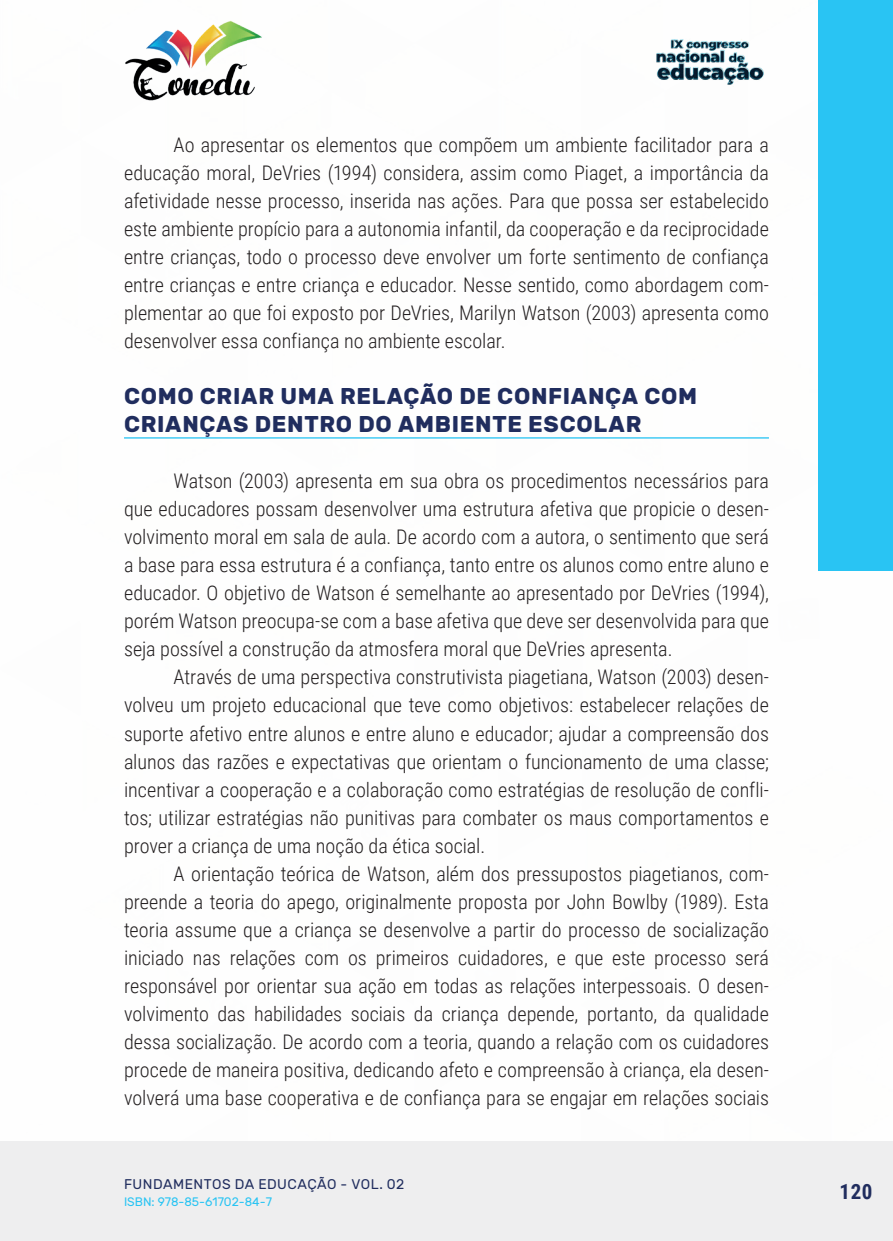
<style>
.page{position:relative;width:893px;height:1241px;background:#fff}
.page>*{position:absolute;margin:0;border:0;box-sizing:border-box;transform-origin:0 0}
._10_SUBTITULO{font:700 22.75px/28px "Rubik";letter-spacing:.03em;color:#202d5e}
.t1{font:700 21px "Roboto Condensed";color:#202d5e}
._9_CORPO{font:300 20.12px/28px "Roboto Condensed";color:#231f20;text-align:justify}
.t2{font:14px "Rubik";letter-spacing:.03em;color:#202d5e}
.t3{font:12.25px "Rubik";color:#29c4f3}
</style>
<div class="page">
<div style="left:0;top:1141px;width:893px;height:99px;background:#eeeeef"></div>
<div style="left:819px;top:0;width:74px;height:570px;background:#29c4f3"></div>
<img style="left:125px;top:20px;width:137px;height:81px">
<img style="left:656px;top:39px;width:108px;height:46px">
<hr style="left:124px;top:437px;width:645px;height:1px;background:#29c4f3">
<p class="_9_CORPO" style="left:124px;top:130px;width:646px;text-indent:50px">Ao apresentar os elementos que compõem um ambiente facilitador para a educação moral, DeVries (1994) considera, assim como Piaget, a importância da afetividade nesse processo, inserida nas ações. Para que possa ser estabelecido este ambiente propício para a autonomia infantil, da cooperação e da reciprocidade entre crianças, todo o processo deve envolver um forte sentimento de confiança entre crianças e entre criança e educador. Nesse sentido, como abordagem com&shy;plementar ao que foi exposto por DeVries, Marilyn Watson (2003) apresenta como desenvolver essa confiança no ambiente escolar.</p>
<p class="_10_SUBTITULO" style="left:124px;top:383px;width:575px">COMO CRIAR UMA RELAÇÃO DE CONFIANÇA COM<br>CRIANÇAS DENTRO DO AMBIENTE ESCOLAR</p>
<p class="_9_CORPO" style="left:124px;top:466px;width:646px;text-indent:50px">Watson (2003) apresenta em sua obra os procedimentos necessários para que educadores possam desenvolver uma estrutura afetiva que propicie o desen&shy;volvimento moral em sala de aula. De acordo com a autora, o sentimento que será a base para essa estrutura é a confiança, tanto entre os alunos como entre aluno e educador. O objetivo de Watson é semelhante ao apresentado por DeVries (1994), porém Watson preocupa-se com a base afetiva que deve ser desenvolvida para que seja possível a construção da atmosfera moral que DeVries apresenta.</p>
<p class="_9_CORPO" style="left:124px;top:662px;width:646px;text-indent:50px">Através de uma perspectiva construtivista piagetiana, Watson (2003) desen&shy;volveu um projeto educacional que teve como objetivos: estabelecer relações de suporte afetivo entre alunos e entre aluno e educador; ajudar a compreensão dos alunos das razões e expectativas que orientam o funcionamento de uma classe; incentivar a cooperação e a colaboração como estratégias de resolução de confli&shy;tos; utilizar estratégias não punitivas para combater os maus comportamentos e prover a criança de uma noção da ética social.</p>
<p class="_9_CORPO" style="left:124px;top:858px;width:646px;text-indent:50px">A orientação teórica de Watson, além dos pressupostos piagetianos, com&shy;preende a teoria do apego, originalmente proposta por John Bowlby (1989). Esta teoria assume que a criança se desenvolve a partir do processo de socialização iniciado nas relações com os primeiros cuidadores, e que este processo será responsável por orientar sua ação em todas as relações interpessoais. O desen&shy;volvimento das habilidades sociais da criança depende, portanto, da qualidade dessa socialização. De acordo com a teoria, quando a relação com os cuidadores procede de maneira positiva, dedicando afeto e compreensão à criança, ela desen&shy;volverá uma base cooperativa e de confiança para se engajar em relações sociais</p>
<p class="t2" style="left:124px;top:1175px;width:282px">FUNDAMENTOS DA EDUCAÇÃO - VOL. 02</p>
<p class="t3" style="left:124px;top:1194px;width:149px">ISBN: 978-85-61702-84-7</p>
<p class="t1" style="left:839px;top:1176px;width:34px">120</p>
</div>
